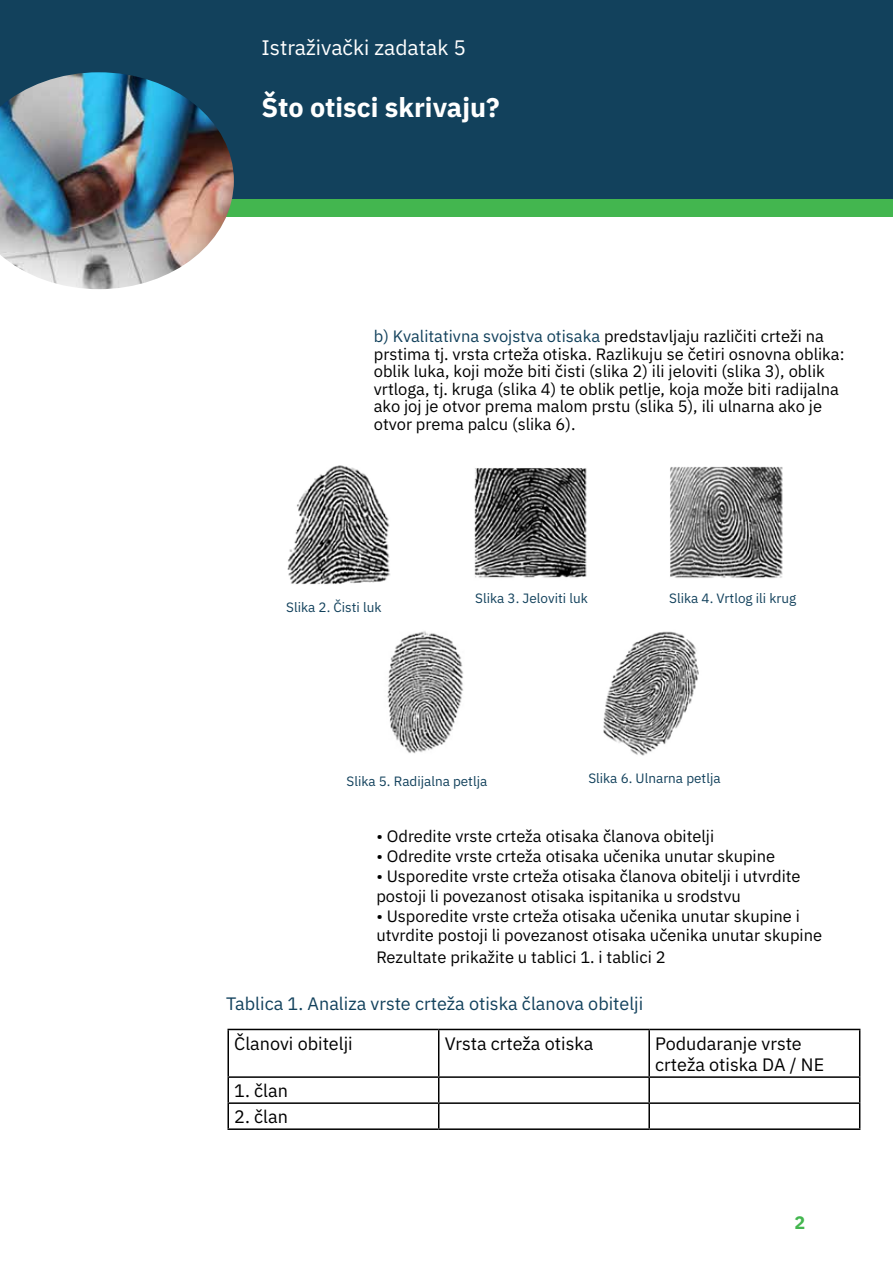
<style>
.page{position:relative;width:893px;height:1263px;background:#fff}
.page>*{position:absolute;margin:0;border:0;box-sizing:border-box;transform-origin:0 0}
.t1{font:700 27px "IBM Plex Sans";color:#fff}
.t2{font:21px "IBM Plex Sans";color:#fff}
.t3{font:18px/21.6px "IBM Plex Sans";color:#000}
.t4{font:18px "IBM Plex Sans";color:#12415c}
.t5{font:700 18px "IBM Plex Sans";color:#43b64f}
.t6{font:16.5px/17.5px "IBM Plex Sans";color:#000}
.t7{font:13.5px "IBM Plex Sans";color:#12415c}
.s1{color:#12415c}
</style>
<div class="page">
<div style="left:0;top:0;width:893px;height:208px;background:#12415c"></div>
<div style="left:0;top:199px;width:893px;height:18px;background:#43b64f"></div>
<img style="left:0;top:72px;width:234px;height:217px">
<img style="left:287px;top:465px;width:104px;height:120px">
<img style="left:474px;top:468px;width:113px;height:110px">
<img style="left:670px;top:466px;width:113px;height:112px">
<img style="left:387px;top:631px;width:77px;height:123px">
<img style="left:603px;top:631px;width:96px;height:125px">
<hr style="left:227px;top:1029px;width:212px;height:1px;background:#000">
<hr style="left:227px;top:1030px;width:2px;height:46px;background:#000">
<hr style="left:439px;top:1029px;width:210px;height:1px;background:#000">
<hr style="left:438px;top:1030px;width:1px;height:46px;background:#000">
<hr style="left:649px;top:1029px;width:211px;height:1px;background:#000">
<hr style="left:648px;top:1030px;width:2px;height:46px;background:#000">
<hr style="left:859px;top:1030px;width:1px;height:46px;background:#000">
<hr style="left:227px;top:1076px;width:212px;height:2px;background:#000">
<hr style="left:227px;top:1078px;width:2px;height:24px;background:#000">
<hr style="left:439px;top:1076px;width:210px;height:2px;background:#000">
<hr style="left:649px;top:1076px;width:211px;height:2px;background:#000">
<hr style="left:648px;top:1078px;width:2px;height:24px;background:#000">
<hr style="left:227px;top:1102px;width:212px;height:2px;background:#000">
<hr style="left:227px;top:1104px;width:2px;height:24px;background:#000">
<hr style="left:439px;top:1102px;width:210px;height:2px;background:#000">
<svg style="left:438px;top:1078px;width:1px;height:50px"></svg>
<hr style="left:649px;top:1102px;width:211px;height:2px;background:#000">
<hr style="left:648px;top:1104px;width:2px;height:24px;background:#000">
<svg style="left:859px;top:1078px;width:1px;height:50px"></svg>
<hr style="left:227px;top:1128px;width:212px;height:2px;background:#000">
<hr style="left:439px;top:1128px;width:210px;height:2px;background:#000">
<hr style="left:649px;top:1128px;width:211px;height:2px;background:#000">
<p class="t2" style="left:261px;top:31px;width:206px">Istraživački zadatak 5</p>
<h1 class="t1" style="left:261px;top:86px;width:240px">Što otisci skrivaju?</h1>
<p class="t6" style="left:374px;top:326px;width:472px"><span class="s1">b) Kvalitativna svojstva otisaka</span> predstavljaju različiti crteži na prstima tj. vrsta crteža otiska. Razlikuju se četiri osnovna oblika: oblik luka, koji može biti čisti (slika 2) ili jeloviti (slika 3), oblik vrtloga, tj. kruga (slika 4) te oblik petlje, koja može biti radijalna ako joj je otvor prema malom prstu (slika 5), ili ulnarna ako je otvor prema palcu (slika 6).</p>
<p class="t7" style="left:286px;top:597px;width:97px">Slika 2. Čisti luk</p>
<p class="t7" style="left:475px;top:588px;width:114px">Slika 3. Jeloviti luk</p>
<p class="t7" style="left:669px;top:588px;width:129px">Slika 4. Vrtlog ili krug</p>
<p class="t7" style="left:347px;top:770px;width:142px">Slika 5. Radijalna petlja</p>
<p class="t7" style="left:588px;top:767px;width:134px">Slika 6. Ulnarna petlja</p>
<p class="t6" style="left:376px;top:826px;width:339px">• Odredite vrste crteža otisaka članova obitelji</p>
<p class="t6" style="left:376px;top:846px;width:400px">• Odredite vrste crteža otisaka učenika unutar skupine</p>
<p class="t6" style="left:376px;top:865px;width:426px;line-height:19.8px">• Usporedite vrste crteža otisaka članova obitelji i utvrdite postoji li povezanost otisaka ispitanika u srodstvu</p>
<p class="t6" style="left:376px;top:904px;width:447px;line-height:19.8px">• Usporedite vrste crteža otisaka učenika unutar skupine i utvrdite postoji li povezanost otisaka učenika unutar skupine</p>
<p class="t6" style="left:376px;top:947px;width:291px">Rezultate prikažite u tablici 1. i tablici 2</p>
<p class="t4" style="left:226px;top:990px;width:419px">Tablica 1. Analiza vrste crteža otiska članova obitelji</p>
<p class="t3" style="left:234px;top:1031px;width:120px">Članovi obitelji</p>
<p class="t3" style="left:445px;top:1031px;width:150px">Vrsta crteža otiska</p>
<p class="t3" style="left:655px;top:1031px;width:170px">Podudaranje vrste crteža otiska DA / NE</p>
<p class="t3" style="left:234px;top:1078px;width:55px">1. član</p>
<p class="t3" style="left:234px;top:1104px;width:55px">2. član</p>
<p class="t5" style="left:794px;top:1208px;width:12px">2</p>
</div>
